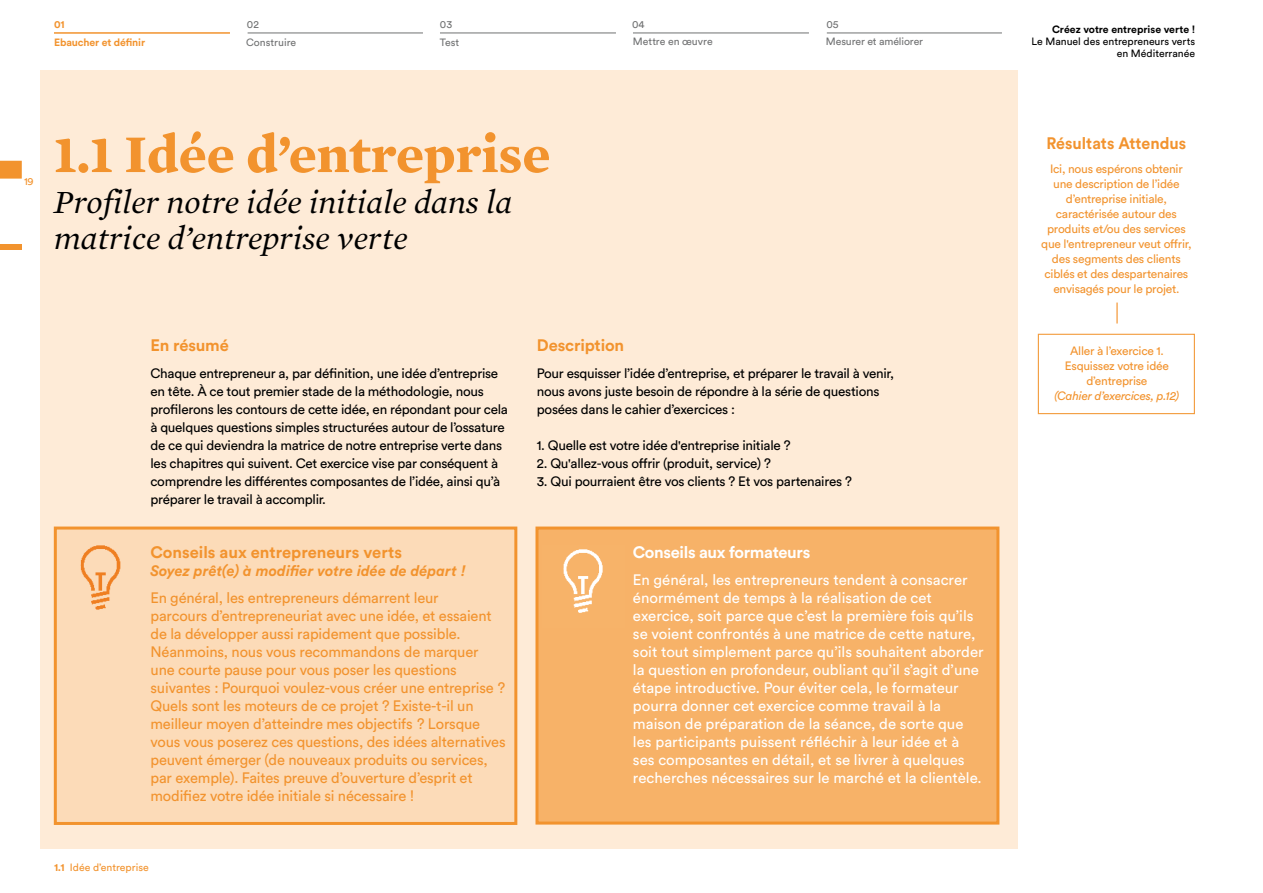
<style>
.page{position:relative;width:1263px;height:893px;background:#fff}
.page>*{position:absolute;margin:0;border:0;box-sizing:border-box;transform-origin:0 0}
.t1{font:700 54px "Mercury Text G1";color:#f2932e}
.t2{font:italic 33px/36px "Mercury Text G1";color:#000}
.t3{font:700 16.5px "Circular Std";color:#f2932e}
.t4{font:700 16.5px "Circular Std";letter-spacing:-.02em;color:#fff}
.t5{font:15px/18px "Circular Std";letter-spacing:-.01em;color:#f2932e}
.t6{font:15px/18px "Circular Std";color:#fff}
.t7{font:italic 700 15px "Circular Std";color:#f2932e}
.t8{font:13.5px/18px "Circular Std";letter-spacing:-.02em;color:#000}
.t9{font:12px/15px "Circular Std";letter-spacing:-.02em;color:#f2932e;text-align:center}
.t10{font:italic 12px "Circular Std";letter-spacing:-.02em;color:#f2932e}
.t11{font:10.5px "Circular Std";letter-spacing:-.005em;color:#707172}
.t12{font:10.5px/12px "Circular Std";color:#000;text-align:right}
.t13{font:700 10.5px "Circular Std";color:#000}
.t14{font:10.5px "Circular Std";color:#f2932e}
.t15{font:700 10.5px "Circular Std";letter-spacing:-.01em;color:#f2932e}
.s1{font-weight:700}
</style>
<div class="page">
<hr style="left:54px;top:32px;width:176px;height:2px;background:#f2932e">
<hr style="left:248px;top:33px;width:175px;height:1px;background:#707172">
<hr style="left:633px;top:33px;width:176px;height:1px;background:#707172">
<hr style="left:440px;top:33px;width:176px;height:1px;background:#707172">
<hr style="left:827px;top:33px;width:175px;height:1px;background:#707172">
<div style="left:0;top:244px;width:22px;height:6px;background:#f2932e"></div>
<div style="left:40px;top:70px;width:978px;height:778px;background:#feebd7"></div>
<div style="left:1038px;top:334px;width:157px;height:80px;border:1px solid #f39c3e"></div>
<hr style="left:1116px;top:303px;width:2px;height:20px;background:#f6ac5e">
<div style="left:54px;top:527px;width:463px;height:298px;background:#fcdbb8;border:3px solid #f2932e"></div>
<img style="left:80px;top:545px;width:41px;height:65px">
<div style="left:535px;top:527px;width:464px;height:298px;background:#f7b268;border:3px solid #f2932e"></div>
<img style="left:563px;top:549px;width:40px;height:64px">
<svg style="left:0;top:161px;width:22px;height:18px"></svg>
<p class="t15" style="left:54px;top:17px;width:12px">01</p>
<p class="t15" style="left:54px;top:35px;width:93px">Ebaucher et définir</p>
<p class="t11" style="left:247px;top:17px;width:14px">02</p>
<p class="t11" style="left:440px;top:17px;width:14px">03</p>
<p class="t11" style="left:632px;top:18px;width:14px">04</p>
<p class="t11" style="left:826px;top:18px;width:14px">05</p>
<p class="t11" style="left:246px;top:35px;width:51px">Construire</p>
<p class="t11" style="left:440px;top:36px;width:21px">Test</p>
<p class="t11" style="left:633px;top:35px;width:81px">Mettre en œuvre</p>
<p class="t11" style="left:826px;top:35px;width:99px">Mesurer et améliorer</p>
<p class="t14" style="left:24px;top:175px;width:11px">19</p>
<h1 class="t1" style="left:54px;top:121px;width:498px">1.1 Idée d’entreprise</h1>
<h2 class="t2" style="left:54px;top:184px;width:460px">Profiler notre idée initiale dans la matrice d’entreprise verte</h2>
<p class="t3" style="left:150px;top:335px;width:80px">En résumé</p>
<p class="t8" style="left:150px;top:364px;width:359px">Chaque entrepreneur a, par définition, une idée d’entreprise en tête. À ce tout premier stade de la méthodologie, nous profilerons les contours de cette idée, en répondant pour cela à quelques questions simples structurées autour de l’ossature de ce qui deviendra la matrice de notre entreprise verte dans les chapitres qui suivent. Cet exercice vise par conséquent à comprendre les différentes composantes de l’idée, ainsi qu’à préparer le travail à accomplir.</p>
<p class="t3" style="left:150px;top:542px;width:253px">Conseils aux entrepreneurs verts</p>
<p class="t7" style="left:150px;top:561px;width:317px">Soyez prêt(e) à modifier votre idée de départ !</p>
<p class="t5" style="left:150px;top:589px;width:357px">En général, les entrepreneurs démarrent leur<br>parcours d’entrepreneuriat avec une idée, et essaient de la développer aussi rapidement que possible.<br>Néanmoins, nous vous recommandons de marquer une courte pause pour vous poser les questions suivantes : Pourquoi voulez-vous créer une entreprise ?<br>Quels sont les moteurs de ce projet ? Existe-t-il un meilleur moyen d’atteindre mes objectifs ? Lorsque vous vous poserez ces questions, des idées alternatives peuvent émerger (de nouveaux produits ou services, par exemple). Faites preuve d’ouverture d’esprit et modifiez votre idée initiale si nécessaire !</p>
<p class="t14" style="left:54px;top:861px;width:96px"><span class="s1">1.1</span> Idée d’entreprise</p>
<p class="t3" style="left:537px;top:335px;width:89px">Description</p>
<p class="t8" style="left:537px;top:364px;width:359px">Pour esquisser l’idée d’entreprise, et préparer le travail à venir, nous avons juste besoin de répondre à la série de questions posées dans le cahier d’exercices :</p>
<p class="t8" style="left:537px;top:436px;width:255px">1. Quelle est votre idée d'entreprise initiale ?</p>
<p class="t8" style="left:537px;top:454px;width:236px">2. Qu'allez-vous offrir (produit, service) ?</p>
<p class="t8" style="left:537px;top:472px;width:317px">3. Qui pourraient être vos clients ? Et vos partenaires ?</p>
<p class="t4" style="left:633px;top:542px;width:179px">Conseils aux formateurs</p>
<p class="t6" style="left:633px;top:571px;width:352px">En général, les entrepreneurs tendent à consacrer énormément de temps à la réalisation de cet exercice, soit parce que c’est la première fois qu’ils se voient confrontés à une matrice de cette nature, soit tout simplement parce qu’ils souhaitent aborder la question en profondeur, oubliant qu’il s’agit d’une étape introductive. Pour éviter cela, le formateur pourra donner cet exercice comme travail à la maison de préparation de la séance, de sorte que les participants puissent réfléchir à leur idée et à ses composantes en détail, et se livrer à quelques recherches nécessaires sur le marché et la clientèle.</p>
<p class="t13" style="left:1052px;top:22px;width:145px">Créez votre entreprise verte !</p>
<p class="t12" style="left:1031px;top:35px;width:165px">Le Manuel des entrepreneurs verts en Méditerranée</p>
<p class="t3" style="left:1046px;top:132px;width:141px">Résultats Attendus</p>
<p class="t9" style="left:1041px;top:161px;width:152px">Ici, nous espérons obtenir une description de l’idée d’entreprise initiale, caractérisée autour des produits et/ou des services que l'entrepreneur veut offrir, des segments des clients ciblés et des despartenaires envisagés pour le projet.</p>
<p class="t9" style="left:1065px;top:343px;width:106px">Aller à l’exercice 1.<br>Esquissez votre idée d’entreprise</p>
<p class="t10" style="left:1054px;top:388px;width:126px">(Cahier d’exercices, p.12)</p>
</div>
